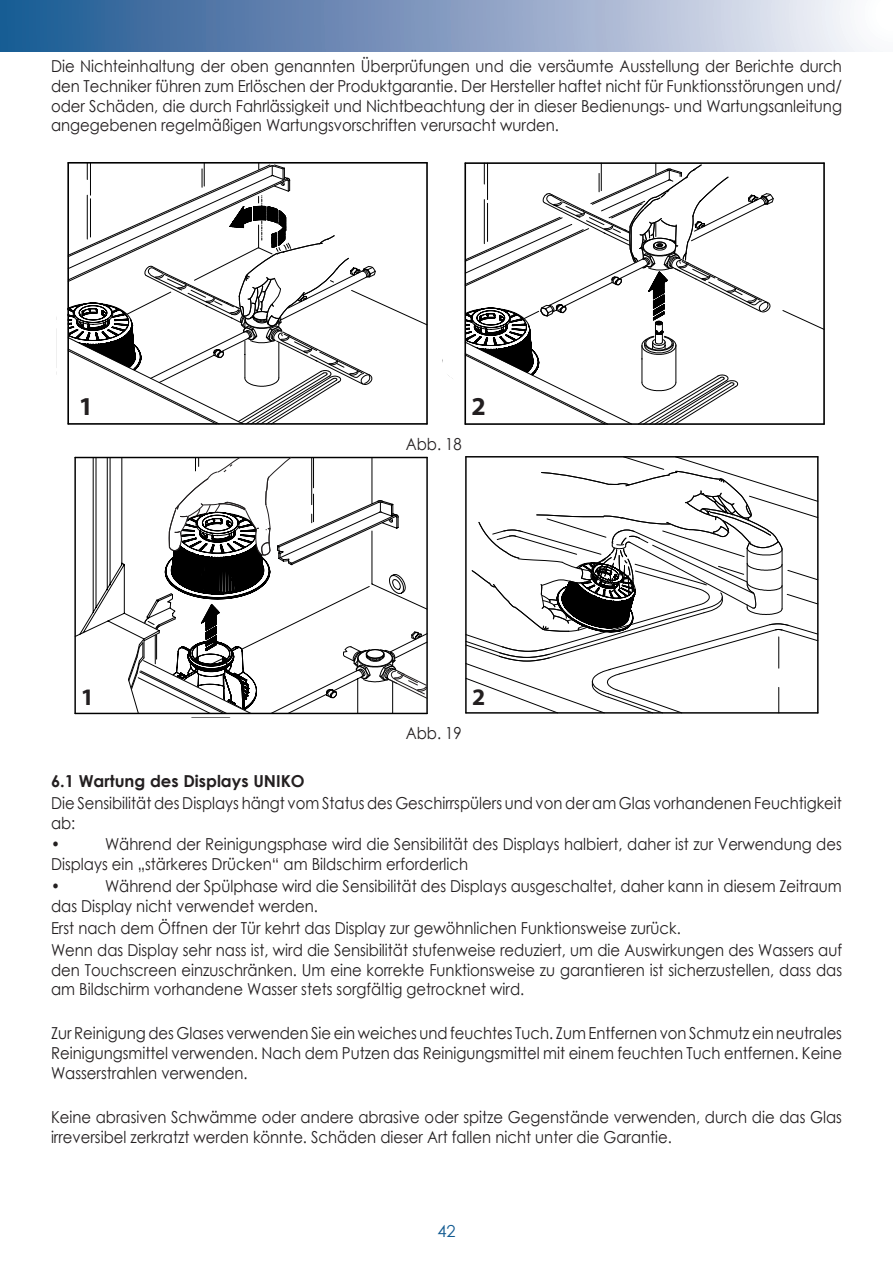
<style>
.page{position:relative;width:893px;height:1263px;background:#fff}
.page>*{position:absolute;margin:0;border:0;box-sizing:border-box;transform-origin:0 0}
.t1{font:700 25.8px "Myriad Pro";color:#231f20}
.t2{font:700 23.7px "Myriad Pro";color:#231f20}
.t3{font:16.5px/19.8px "Century Gothic";color:#231f20;scale:.9 1}
.t4{font:700 16.5px "Century Gothic";color:#231f20}
.t5{font:16.5px "Century Gothic";color:#115a91}
</style>
<div class="page">
<div style="left:0;top:0;width:893px;height:51px;background:linear-gradient(to right,#18508e,#f9f3fa)"></div>
<svg style="left:782px;top:310px;width:41px;height:20px"></svg>
<hr style="left:465px;top:162px;width:359px;height:2px;background:#000">
<hr style="left:68px;top:162px;width:359px;height:2px;background:#000">
<hr style="left:823px;top:163px;width:2px;height:261px;background:#000">
<hr style="left:465px;top:423px;width:359px;height:2px;background:#000">
<svg style="left:56px;top:163px;width:718px;height:262px"></svg>
<svg style="left:76px;top:458px;width:52px;height:179px"></svg>
<svg style="left:465px;top:456px;width:352px;height:256px"></svg>
<hr style="left:74px;top:457px;width:2px;height:256px;background:#000">
<hr style="left:75px;top:457px;width:352px;height:1px;background:#000">
<hr style="left:466px;top:456px;width:352px;height:1px;background:#000">
<hr style="left:465px;top:457px;width:2px;height:256px;background:#000">
<hr style="left:817px;top:457px;width:2px;height:256px;background:#000">
<hr style="left:466px;top:712px;width:352px;height:2px;background:#000">
<hr style="left:75px;top:713px;width:352px;height:1px;background:#000">
<svg style="left:128px;top:456px;width:300px;height:259px"></svg>
<p class="t3" style="left:51px;top:56px;width:880px;text-align:justify">Die Nichteinhaltung der oben genannten Überprüfungen und die versäumte Ausstellung der Berichte durch den Techniker führen zum Erlöschen der Produktgarantie. Der Hersteller haftet nicht für Funktionsstörungen und/ oder Schäden, die durch Fahrlässigkeit und Nichtbeachtung der in dieser Bedienungs- und Wartungsanleitung angegebenen regelmäßigen Wartungsvorschriften verursacht wurden.</p>
<h1 class="t1" style="left:79px;top:389px;width:16px">1</h1>
<h1 class="t1" style="left:471px;top:389px;width:16px">2</h1>
<p class="t3" style="left:406px;top:433px;width:64px">Abb. 18</p>
<h2 class="t2" style="left:81px;top:682px;width:15px">1</h2>
<h2 class="t2" style="left:472px;top:682px;width:15px">2</h2>
<p class="t3" style="left:406px;top:723px;width:64px">Abb. 19</p>
<p class="t4" style="left:51px;top:768px;width:255px">6.1 Wartung des Displays UNIKO</p>
<p class="t3" style="left:51px;top:793px;width:880px">Die Sensibilität des Displays hängt vom Status des Geschirrspülers und von der am Glas vorhandenen Feuchtigkeit ab:</p>
<p class="t3" style="left:51px;top:834px;width:11px">•</p>
<p class="t3" style="left:51px;top:834px;width:880px;text-indent:54px">Während der Reinigungsphase wird die Sensibilität des Displays halbiert, daher ist zur Verwendung des<br>Displays ein „stärkeres Drücken“ am Bildschirm erforderlich</p>
<p class="t3" style="left:51px;top:876px;width:11px">•</p>
<p class="t3" style="left:51px;top:876px;width:880px;text-indent:54px">Während der Spülphase wird die Sensibilität des Displays ausgeschaltet, daher kann in diesem Zeitraum das Display nicht verwendet werden.</p>
<p class="t3" style="left:51px;top:917px;width:880px;line-height:21.9px">Erst nach dem Öffnen der Tür kehrt das Display zur gewöhnlichen Funktionsweise zurück.<br>Wenn das Display sehr nass ist, wird die Sensibilität stufenweise reduziert, um die Auswirkungen des Wassers auf</p>
<p class="t3" style="left:51px;top:959px;width:880px">den Touchscreen einzuschränken. Um eine korrekte Funktionsweise zu garantieren ist sicherzustellen, dass das am Bildschirm vorhandene Wasser stets sorgfältig getrocknet wird.</p>
<p class="t3" style="left:51px;top:1023px;width:880px;text-align:justify">Zur Reinigung des Glases verwenden Sie ein weiches und feuchtes Tuch. Zum Entfernen von Schmutz ein neutrales Reinigungsmittel verwenden. Nach dem Putzen das Reinigungsmittel mit einem feuchten Tuch entfernen. Keine Wasserstrahlen verwenden.</p>
<p class="t3" style="left:51px;top:1107px;width:880px">Keine abrasiven Schwämme oder andere abrasive oder spitze Gegenstände verwenden, durch die das Glas irreversibel zerkratzt werden könnte. Schäden dieser Art fallen nicht unter die Garantie.</p>
<p class="t5" style="left:437px;top:1219px;width:20px">42</p>
</div>
